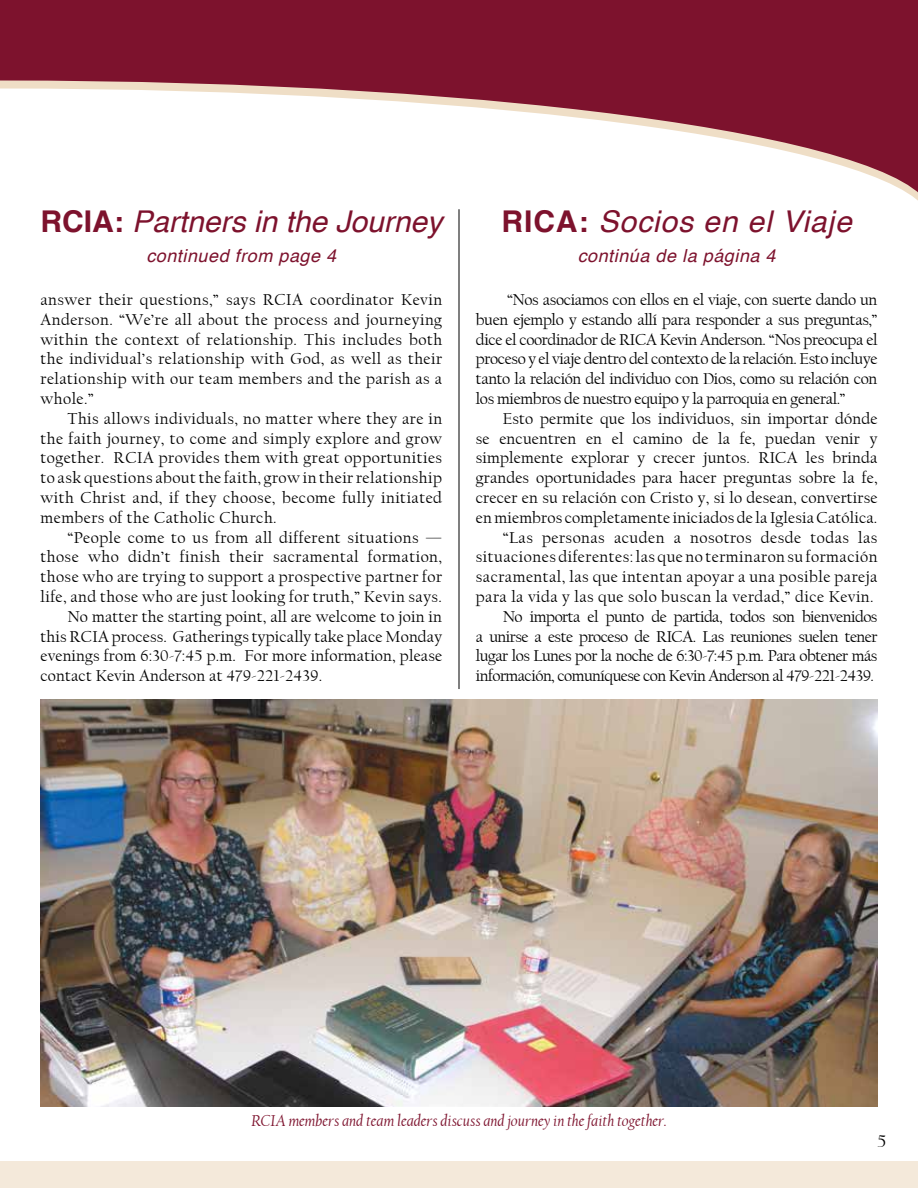
<style>
.page{position:relative;width:918px;height:1188px;background:#fff}
.page>*{position:absolute;margin:0;border:0;box-sizing:border-box;transform-origin:0 0}
.t1{font:italic 30px "Helvetica";color:#7d122d}
.t2{font:italic 30px "Helvetica";letter-spacing:.03em;color:#7d122d}
.t3{font:italic 18px "Helvetica";letter-spacing:.03em;color:#7d122d}
.t4{font:18px "Californian FB";color:#000}
.t5{font:16.5px/19.8px "Californian FB";letter-spacing:.01em;color:#000;text-align:justify}
.t6{font:16.5px "Californian FB";letter-spacing:.03em;color:#000}
.t7{font:italic 16.5px "Californian FB";color:#7d122d}
.s1{font-weight:700;font-style:normal}
</style>
<div class="page">
<hr style="left:459px;top:209px;width:1px;height:480px;background:#000">
<div style="left:0;top:0;width:918px;height:81px;background:#7d122d"></div>
<svg style="left:0;top:81px;width:918px;height:138px"></svg>
<div style="left:0;top:1161px;width:918px;height:27px;background:#f4e9da"></div>
<img style="left:40px;top:700px;width:838px;height:407px">
<h1 class="t1" style="left:40px;top:198px;width:403px"><span class="s1">RCIA:</span> Partners in the Journey</h1>
<p class="t3" style="left:146px;top:241px;width:191px">continued from page 4</p>
<p class="t5" style="left:40px;top:290px;width:403px">answer their questions,” says RCIA coordinator Kevin Anderson. “We’re all about the process and journeying within the context of relationship. This includes both the individual’s relationship with God, as well as their relationship with our team members and the parish as a whole.”</p>
<p class="t5" style="left:40px;top:409px;width:403px;text-indent:27px">This allows individuals, no matter where they are in the faith journey, to come and simply explore and grow together. RCIA provides them with great opportunities to ask questions about the faith, grow in their relationship with Christ and, if they choose, become fully initiated members of the Catholic Church.</p>
<p class="t6" style="left:67px;top:528px;width:376px">“People come to us from all different situations —</p>
<p class="t6" style="left:40px;top:548px;width:403px">those who didn’t finish their sacramental formation,</p>
<p class="t6" style="left:40px;top:568px;width:403px">those who are trying to support a prospective partner for</p>
<p class="t6" style="left:40px;top:587px;width:403px">life, and those who are just looking for truth,” Kevin says.</p>
<p class="t5" style="left:67px;top:607px;width:376px">No matter the starting point, all are welcome to join in</p>
<p class="t5" style="left:40px;top:627px;width:403px">this RCIA process. Gatherings typically take place Monday</p>
<p class="t5" style="left:40px;top:646px;width:403px">evenings from 6:30-7:45 p.m. For more information, please</p>
<p class="t5" style="left:40px;top:666px;width:283px">contact Kevin Anderson at 479-221-2439.</p>
<h1 class="t2" style="left:502px;top:198px;width:352px"><span class="s1">RICA:</span> Socios en el Viaje</h1>
<p class="t3" style="left:578px;top:241px;width:200px">continúa de la página 4</p>
<p class="t5" style="left:476px;top:290px;width:403px;text-indent:31px">“Nos asociamos con ellos en el viaje, con suerte dando un buen ejemplo y estando allí para responder a sus preguntas,” dice el coordinador de RICA Kevin Anderson. “Nos preocupa el proceso y el viaje dentro del contexto de la relación. Esto incluye tanto la relación del individuo con Dios, como su relación con los miembros de nuestro equipo y la parroquia en general.”</p>
<p class="t5" style="left:476px;top:409px;width:403px;text-align:right">Esto permite que los individuos, sin importar dónde<br>se encuentren en el camino de la fe, puedan venir y simplemente explorar y crecer juntos. RICA les brinda grandes oportunidades para hacer preguntas sobre la fe, crecer en su relación con Cristo y, si lo desean, convertirse en miembros completamente iniciados de la Iglesia Católica. “Las personas acuden a nosotros desde todas las situaciones diferentes: las que no terminaron su formación sacramental, las que intentan apoyar a una posible pareja para la vida y las que solo buscan la verdad,” dice Kevin.<br>No importa el punto de partida, todos son bienvenidos<br>a unirse a este proceso de RICA. Las reuniones suelen tener lugar los Lunes por la noche de 6:30-7:45 p.m. Para obtener más información, comuníquese con Kevin Anderson al 479-221-2439.</p>
<p class="t7" style="left:251px;top:1111px;width:417px">RCIA members and team leaders discuss and journey in the faith together.</p>
<p class="t4" style="left:878px;top:1132px;width:10px">5</p>
</div>
